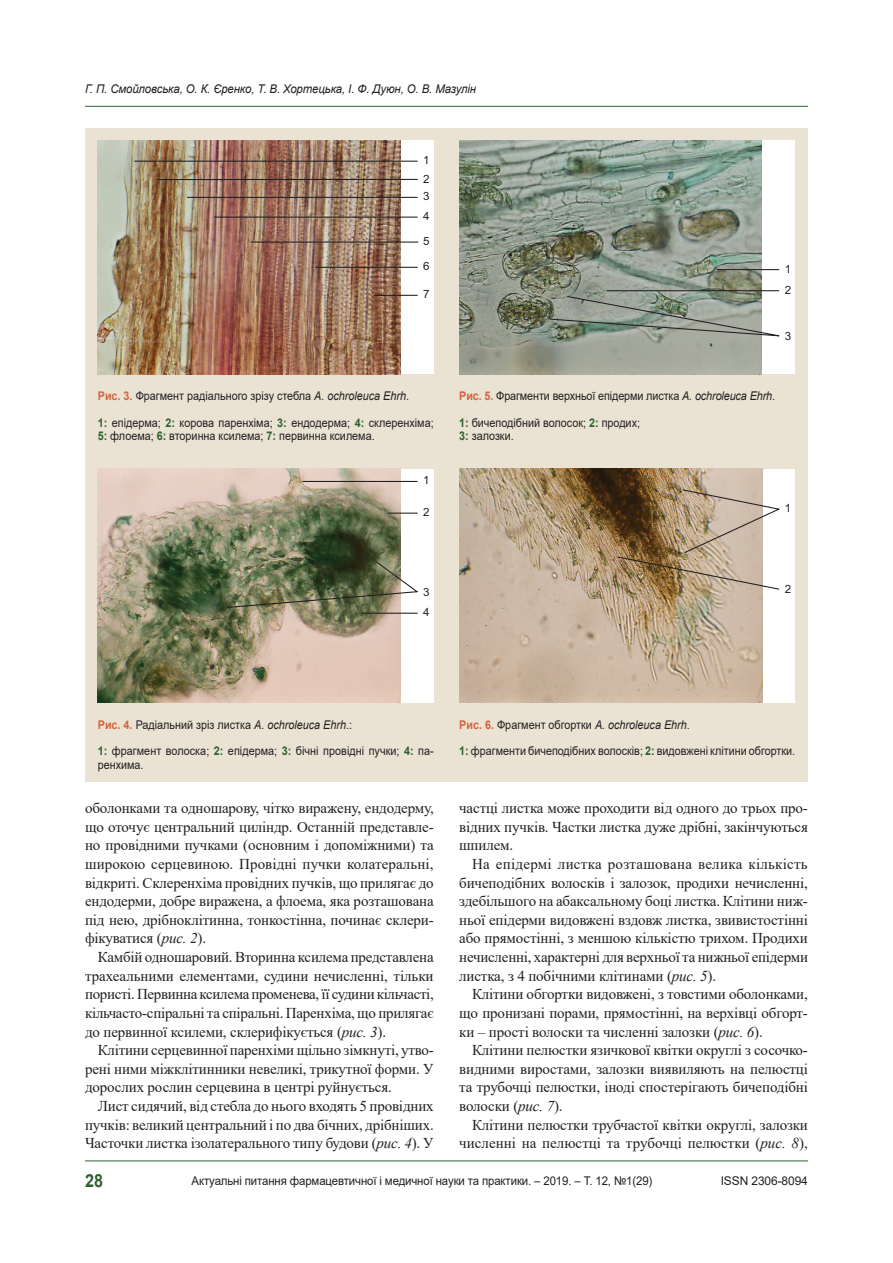
<style>
.page{position:relative;width:893px;height:1263px;background:#fff}
.page>*{position:absolute;margin:0;border:0;box-sizing:border-box;transform-origin:0 0}
.t1{font:700 18px "Arial";color:#2e612f;scale:.9 1}
.tecst{font:15px/18.6px "Times New Roman";letter-spacing:-.01em;color:#231f20;text-align:justify}
.примечание{font:12px/13.5px "Arial";color:#231f20;scale:.9 1}
.примечание-2{font:12px "Arial";color:#231f20;scale:.95 1}
.t2{font:italic 12px "Arial";letter-spacing:-.01em;color:#231f20;scale:.95 1}
.примечание-3{font:12px "Arial";color:#231f20}
.t3{font:11.4px/18.1px "Arial";color:#231f20}
.s1{font-weight:700;color:#d4643d}
.s2{font-style:italic}
.s3{font-weight:700;color:#2e612f}
</style>
<div class="page">
<hr style="left:85px;top:1160px;width:723px;height:1px;background:#2e612f">
<hr style="left:85px;top:106px;width:723px;height:1px;background:#2e612f">
<div style="left:85px;top:128px;width:723px;height:653px;background:#eae3d3"></div>
<div style="left:98px;top:140px;width:336px;height:234px;background:#fff"></div>
<img style="left:98px;top:140px;width:303px;height:234px">
<hr style="left:135px;top:161px;width:282px;height:1px;background:#231f20">
<hr style="left:157px;top:179px;width:260px;height:1px;background:#231f20">
<hr style="left:374px;top:295px;width:43px;height:1px;background:#231f20">
<hr style="left:316px;top:267px;width:101px;height:1px;background:#231f20">
<hr style="left:251px;top:242px;width:167px;height:1px;background:#231f20">
<hr style="left:214px;top:217px;width:203px;height:1px;background:#231f20">
<hr style="left:187px;top:197px;width:230px;height:1px;background:#231f20">
<div style="left:98px;top:469px;width:336px;height:234px;background:#fff"></div>
<img style="left:98px;top:469px;width:303px;height:234px">
<svg style="left:388px;top:513px;width:29px;height:1px"></svg>
<hr style="left:303px;top:481px;width:114px;height:1px;background:#231f20">
<svg style="left:226px;top:560px;width:192px;height:54px;background:#767a5e"></svg>
<img style="left:459px;top:140px;width:303px;height:234px">
<div style="left:762px;top:140px;width:33px;height:234px;background:#fff"></div>
<svg style="left:549px;top:269px;width:231px;height:68px;background:#939b8f"></svg>
<div style="left:459px;top:469px;width:336px;height:234px;background:#fff"></div>
<img style="left:459px;top:469px;width:303px;height:234px">
<img style="left:617px;top:489px;width:163px;height:101px">
<p class="t2" style="left:85px;top:81px;width:413px">Г. П. Смойловська, О. К. Єренко, Т. В. Хортецька, І. Ф. Дуюн, О. В. Мазулін</p>
<p class="t3" style="left:423px;top:151px;width:8px;text-align:justify">1<br>2<br>3</p>
<p class="t3" style="left:423px;top:204px;width:8px;line-height:24.9px">4<br>5</p>
<p class="t3" style="left:423px;top:257px;width:8px">6</p>
<p class="t3" style="left:423px;top:285px;width:8px">7</p>
<p class="примечание" style="left:98px;top:389px;width:347px"><span class="s1">Рис. 3.</span> Фрагмент радіального зрізу стебла <span class="s2">A. ochroleuca Ehrh</span>.</p>
<p class="примечание" style="left:98px;top:416px;width:375px"><span class="s3">1:</span> епідерма; <span class="s3">2:</span> корова паренхіма; <span class="s3">3:</span> ендодерма; <span class="s3">4:</span> склеренхіма;<br><span class="s3">5:</span> флоема; <span class="s3">6:</span> вторинна ксилема; <span class="s3">7:</span> первинна ксилема.</p>
<p class="t3" style="left:423px;top:471px;width:8px">1</p>
<p class="t3" style="left:423px;top:503px;width:8px">2</p>
<p class="t3" style="left:785px;top:258px;width:8px;line-height:21.1px">1<br>2</p>
<p class="t3" style="left:785px;top:327px;width:8px">3</p>
<p class="примечание" style="left:459px;top:389px;width:352px"><span class="s1">Рис. 5.</span> Фрагменти верхньої епідерми листка <span class="s2">A. ochroleuca Ehrh</span>.</p>
<p class="примечание" style="left:459px;top:416px;width:202px"><span class="s3">1:</span> бичеподібний волосок; <span class="s3">2:</span> продих;<br><span class="s3">3:</span> залозки.</p>
<p class="t3" style="left:785px;top:499px;width:8px">1</p>
<p class="t3" style="left:423px;top:582px;width:8px;line-height:20px">3<br>4</p>
<p class="t3" style="left:785px;top:579px;width:8px">2</p>
<p class="примечание" style="left:98px;top:718px;width:284px"><span class="s1">Рис. 4.</span> Радіальний зріз листка <span class="s2">A. ochroleuca Ehrh</span>.:</p>
<p class="примечание" style="left:98px;top:744px;width:375px"><span class="s3">1:</span> фрагмент волоска; <span class="s3">2:</span> епідерма; <span class="s3">3:</span> бічні провідні пучки; <span class="s3">4:</span> па&shy;ренхима.</p>
<p class="tecst" style="left:85px;top:798px;width:350px">оболонками та одношарову, чітко виражену, ендодерму, що оточує центральний циліндр. Останній представле&shy;но провідними пучками (основним і допоміжними) та широкою серцевиною. Провідні пучки колатеральні, відкриті. Склеренхіма провідних пучків, що прилягає до ендодерми, добре виражена, а флоема, яка розташована під нею, дрібноклітинна, тонкостінна, починає склери&shy;фікуватися (<span class="s2">рис. 2</span>).</p>
<p class="tecst" style="left:85px;top:947px;width:350px;text-indent:13px">Камбій одношаровий. Вторинна ксилема представлена трахеальними елементами, судини нечисленні, тільки пористі. Первинна ксилема променева, її судини кільчасті, кільчасто-спіральні та спіральні. Паренхіма, що прилягає до первинної ксилеми, склерифікується (<span class="s2">рис. 3</span>).</p>
<p class="tecst" style="left:85px;top:1040px;width:350px;text-indent:13px">Клітини серцевинної паренхіми щільно зімкнуті, утво&shy;рені ними міжклітинники невеликі, трикутної форми. У дорослих рослин серцевина в центрі руйнується.</p>
<p class="tecst" style="left:85px;top:1096px;width:350px;text-indent:13px">Лист сидячий, від стебла до нього входять 5 провідних пучків: великий центральний і по два бічних, дрібніших.<br>Часточки листка ізолатерального типу будови (<span class="s2">рис. 4</span>). У</p>
<p class="примечание" style="left:459px;top:718px;width:258px"><span class="s1">Рис. 6.</span> Фрагмент обгортки <span class="s2">A. ochroleuca Ehrh</span>.</p>
<p class="примечание" style="left:459px;top:744px;width:375px"><span class="s3">1:</span> фрагменти бичеподібних волосків; <span class="s3">2:</span> видовжені клітини обгортки.</p>
<p class="tecst" style="left:459px;top:798px;width:350px">частці листка може проходити від одного до трьох про&shy;відних пучків. Частки листка дуже дрібні, закінчуються шпилем.</p>
<p class="tecst" style="left:459px;top:854px;width:350px;text-indent:13px">На епідермі листка розташована велика кількість бичеподібних волосків і залозок, продихи нечисленні, здебільшого на абаксальному боці листка. Клітини ниж&shy;ньої епідерми видовжені вздовж листка, звивистостінні або прямостінні, з меншою кількістю трихом. Продихи нечисленні, характерні для верхньої та нижньої епідерми листка, з 4 побічними клітинами (<span class="s2">рис. 5</span>).</p>
<p class="tecst" style="left:459px;top:984px;width:350px;text-indent:13px">Клітини обгортки видовжені, з товстими оболонками, що пронизані порами, прямостінні, на верхівці обгорт&shy;ки – прості волоски та численні залозки (<span class="s2">рис. 6</span>).</p>
<p class="tecst" style="left:459px;top:1040px;width:350px;text-indent:13px">Клітини пелюстки язичкової квітки округлі з сосочко&shy;видними виростами, залозки виявиляють на пелюстці та трубочці пелюстки, іноді спостерігають бичеподібні волоски (<span class="s2">рис. 7</span>).</p>
<p class="tecst" style="left:459px;top:1115px;width:350px;text-align:right">Клітини пелюстки трубчастої квітки округлі, залозки численні на пелюстці та трубочці пелюстки (<span class="s2">рис. 8</span>),</p>
<p class="t1" style="left:85px;top:1168px;width:22px">28</p>
<p class="примечание-2" style="left:191px;top:1172px;width:487px">Актуальні питання фармацевтичної і медичної науки та практики. – 2019. – Т. 12, №1(29)</p>
<p class="примечание-3" style="left:721px;top:1172px;width:89px">ISSN 2306-8094</p>
</div>
